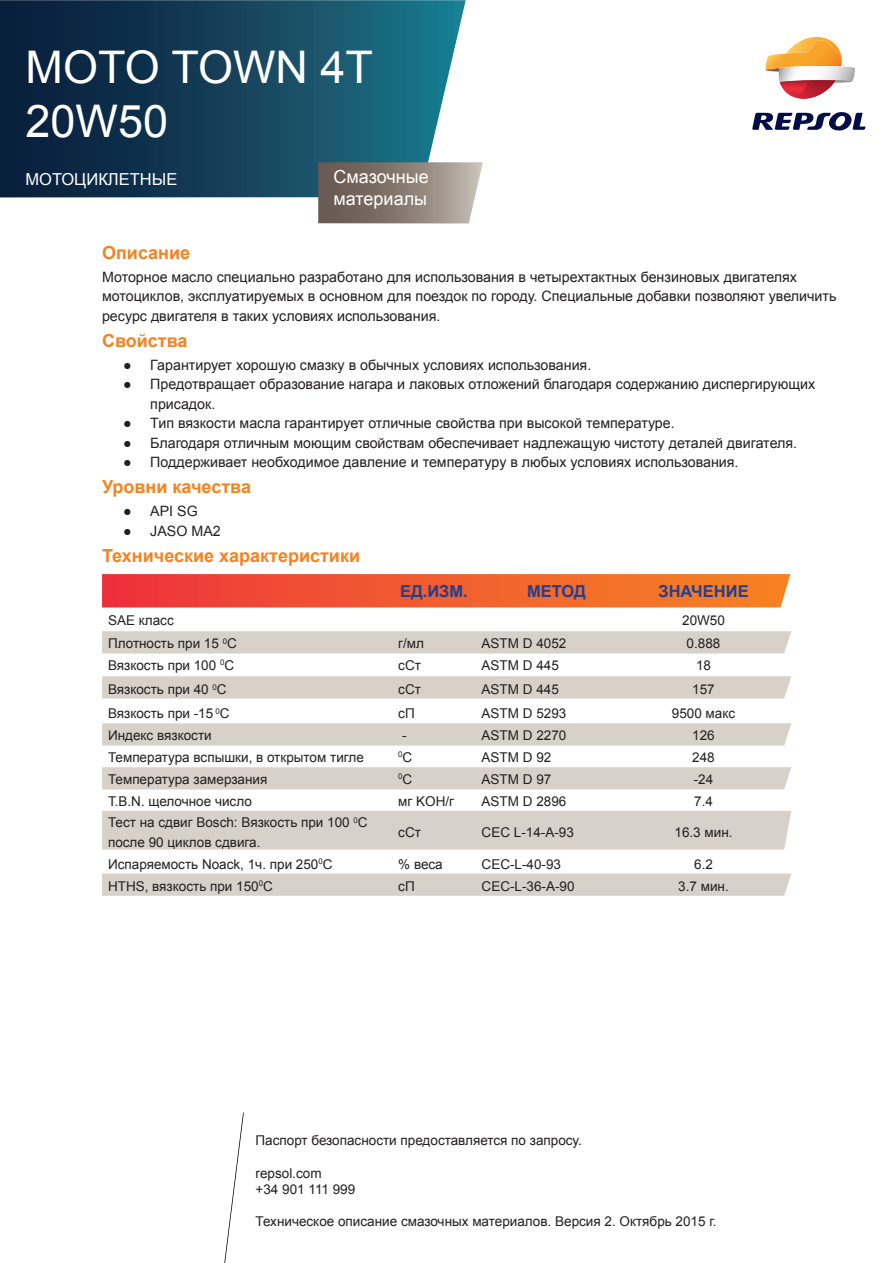
<style>
.page{position:relative;width:893px;height:1263px;background:#fff}
.page>*{position:absolute;margin:0;border:0;box-sizing:border-box;transform-origin:0 0}
.t1{font:45px "Arial";color:#fff}
.t2{font:700 18px "Arial";color:#f58220}
.t3{font:18px "Arial";color:#fff}
.t4{font:700 16.5px "Arial";color:#253f8e}
.t5{font:16.5px "Arial";color:#fff}
.TDS_Text{font:14.25px/19.5px "Arial";color:#231f20}
.TDS_Table{font:13.5px/19.5px "Arial";color:#231f20}
.TDS_Table-2{font:7.8px "Arial";color:#231f20}
.s1{font-size:13.5px}
</style>
<div class="page">
<svg style="left:0;top:0;width:466px;height:197px;background:#1b4860"></svg>
<svg style="left:318px;top:162px;width:165px;height:61px;background:#8f837b"></svg>
<svg style="left:224px;top:1112px;width:20px;height:151px"></svg>
<svg style="left:765px;top:37px;width:90px;height:62px"></svg>
<svg style="left:752px;top:112px;width:113px;height:19px"></svg>
<svg style="left:102px;top:574px;width:688px;height:33px;background:#f15e31"></svg>
<div style="left:102px;top:631px;width:689px;height:22px;background:#d7d1ca"></div>
<div style="left:102px;top:676px;width:689px;height:22px;background:#d7d1ca"></div>
<div style="left:102px;top:723px;width:689px;height:22px;background:#d7d1ca"></div>
<div style="left:102px;top:767px;width:689px;height:22px;background:#d7d1ca"></div>
<svg style="left:102px;top:873px;width:689px;height:23px;background:#d8d2cb"></svg>
<div style="left:102px;top:811px;width:689px;height:38px;background:#d7d1ca"></div>
<p class="t1" style="left:26px;top:37px;width:349px">MOTO TOWN 4T</p>
<p class="t1" style="left:26px;top:91px;width:144px">20W50</p>
<p class="t5" style="left:26px;top:169px;width:153px">МОТОЦИКЛЕТНЫЕ</p>
<p class="t3" style="left:334px;top:165px;width:97px">Смазочные</p>
<p class="t3" style="left:334px;top:186px;width:95px">материалы</p>
<p class="t2" style="left:102px;top:240px;width:90px">Описание</p>
<p class="TDS_Text" style="left:102px;top:267px;width:736px">Моторное масло специально разработано для использования в четырехтактных бензиновых двигателях мотоциклов, эксплуатируемых в основном для поездок по городу. Специальные добавки позволяют увеличить ресурс двигателя в таких условиях использования.</p>
<p class="t2" style="left:102px;top:328px;width:87px">Свойства</p>
<p class="TDS_Text" style="left:123px;top:355px;width:469px">● Гарантирует хорошую смазку в обычных условиях использования.</p>
<p class="TDS_Text" style="left:150px;top:375px;width:666px;text-indent:-27px">● Предотвращает образование нагара и лаковых отложений благодаря содержанию диспергирующих присадок.</p>
<p class="TDS_Text" style="left:123px;top:414px;width:553px">● Тип вязкости масла гарантирует отличные свойства при высокой температуре.</p>
<p class="TDS_Text" style="left:123px;top:433px;width:675px">● Благодаря отличным моющим свойствам обеспечивает надлежащую чистоту деталей двигателя.</p>
<p class="TDS_Text" style="left:123px;top:453px;width:617px">● Поддерживает необходимое давление и температуру в любых условиях использования.</p>
<p class="t2" style="left:102px;top:475px;width:150px">Уровни качества</p>
<p class="TDS_Text" style="left:123px;top:502px;width:76px">● API SG</p>
<p class="TDS_Text" style="left:123px;top:521px;width:99px">● JASO MA2</p>
<p class="t2" style="left:102px;top:543px;width:260px">Технические характеристики</p>
<p class="t4" style="left:400px;top:580px;width:69px">ЕД.ИЗМ.</p>
<p class="t4" style="left:527px;top:580px;width:60px">МЕТОД</p>
<p class="t4" style="left:658px;top:580px;width:92px">ЗНАЧЕНИЕ</p>
<p class="TDS_Table" style="left:108px;top:610px;width:67px">SAE класс</p>
<p class="TDS_Table" style="left:682px;top:610px;width:44px">20W50</p>
<p class="TDS_Table" style="left:108px;top:634px;width:130px">Плотность при 15 <sup>0</sup>С</p>
<p class="TDS_Table" style="left:398px;top:634px;width:27px">г/мл</p>
<p class="TDS_Table" style="left:482px;top:634px;width:86px">ASTM D 4052</p>
<p class="TDS_Table" style="left:687px;top:634px;width:35px">0.888</p>
<p class="TDS_Table" style="left:108px;top:656px;width:128px">Вязкость при 100 <sup>0</sup>С</p>
<p class="TDS_Table" style="left:398px;top:656px;width:24px">сСт</p>
<p class="TDS_Table" style="left:482px;top:656px;width:79px">ASTM D 445</p>
<p class="TDS_Table" style="left:696px;top:656px;width:17px">18</p>
<p class="TDS_Table" style="left:108px;top:680px;width:120px">Вязкость при 40 <sup>0</sup>С</p>
<p class="TDS_Table" style="left:398px;top:680px;width:24px">сСт</p>
<p class="TDS_Table" style="left:482px;top:680px;width:79px">ASTM D 445</p>
<p class="TDS_Table" style="left:692px;top:680px;width:24px">157</p>
<p class="TDS_Table" style="left:108px;top:704px;width:123px">Вязкость при -15 <sup>0</sup>С</p>
<p class="TDS_Table" style="left:398px;top:704px;width:18px">сП</p>
<p class="TDS_Table" style="left:482px;top:704px;width:86px">ASTM D 5293</p>
<p class="TDS_Table" style="left:672px;top:704px;width:65px">9500 макс</p>
<p class="TDS_Table" style="left:108px;top:726px;width:105px">Индекс вязкости</p>
<p class="TDS_Table" style="left:402px;top:726px;width:6px">-</p>
<p class="TDS_Table" style="left:482px;top:726px;width:86px">ASTM D 2270</p>
<p class="TDS_Table" style="left:692px;top:726px;width:24px">126</p>
<p class="TDS_Table" style="left:108px;top:747px;width:257px">Температура вспышки, в открытом тигле</p>
<p class="TDS_Table-2" style="left:398px;top:749px;width:16px">0<span class="s1">С</span></p>
<p class="TDS_Table" style="left:482px;top:747px;width:71px">ASTM D 92</p>
<p class="TDS_Table" style="left:692px;top:747px;width:24px">248</p>
<p class="TDS_Table" style="left:108px;top:769px;width:161px">Температура замерзания</p>
<p class="TDS_Table-2" style="left:398px;top:771px;width:16px">0<span class="s1">С</span></p>
<p class="TDS_Table" style="left:482px;top:769px;width:71px">ASTM D 97</p>
<p class="TDS_Table" style="left:694px;top:769px;width:21px">-24</p>
<p class="TDS_Table" style="left:108px;top:791px;width:145px">T.B.N. щелочное число</p>
<p class="TDS_Table" style="left:398px;top:791px;width:57px">мг KOH/г</p>
<p class="TDS_Table" style="left:482px;top:791px;width:86px">ASTM D 2896</p>
<p class="TDS_Table" style="left:694px;top:791px;width:20px">7.4</p>
<p class="TDS_Table" style="left:108px;top:813px;width:261px">Тест на сдвиг Bosch: Вязкость при 100 <sup>0</sup>С после 90 циклов сдвига.</p>
<p class="TDS_Table" style="left:398px;top:823px;width:24px">сСт</p>
<p class="TDS_Table" style="left:482px;top:823px;width:94px">CEC L-14-A-93</p>
<p class="TDS_Table" style="left:674px;top:823px;width:60px">16.3 мин.</p>
<p class="TDS_Table" style="left:108px;top:854px;width:226px">Испаряемость Noack, 1ч. при 250<sup>0</sup>С</p>
<p class="TDS_Table" style="left:398px;top:854px;width:46px">% веса</p>
<p class="TDS_Table" style="left:482px;top:854px;width:81px">CEC-L-40-93</p>
<p class="TDS_Table" style="left:694px;top:854px;width:20px">6.2</p>
<p class="TDS_Table" style="left:108px;top:876px;width:166px">HTHS, вязкость при 150<sup>0</sup>С</p>
<p class="TDS_Table" style="left:398px;top:876px;width:18px">cП</p>
<p class="TDS_Table" style="left:482px;top:876px;width:95px">CEC-L-36-A-90</p>
<p class="TDS_Table" style="left:678px;top:876px;width:52px">3.7 мин.</p>
<p class="TDS_Table" style="left:256px;top:1131px;width:328px">Паспорт безопасности предоставляется по запросу.</p>
<p class="TDS_Table" style="left:256px;top:1163px;width:68px">repsol.com</p>
<p class="TDS_Table" style="left:256px;top:1179px;width:101px">+34 901 111 999</p>
<p class="TDS_Table" style="left:256px;top:1212px;width:462px">Техническое описание смазочных материалов. Версия 2. Октябрь 2015 г.</p>
</div>
